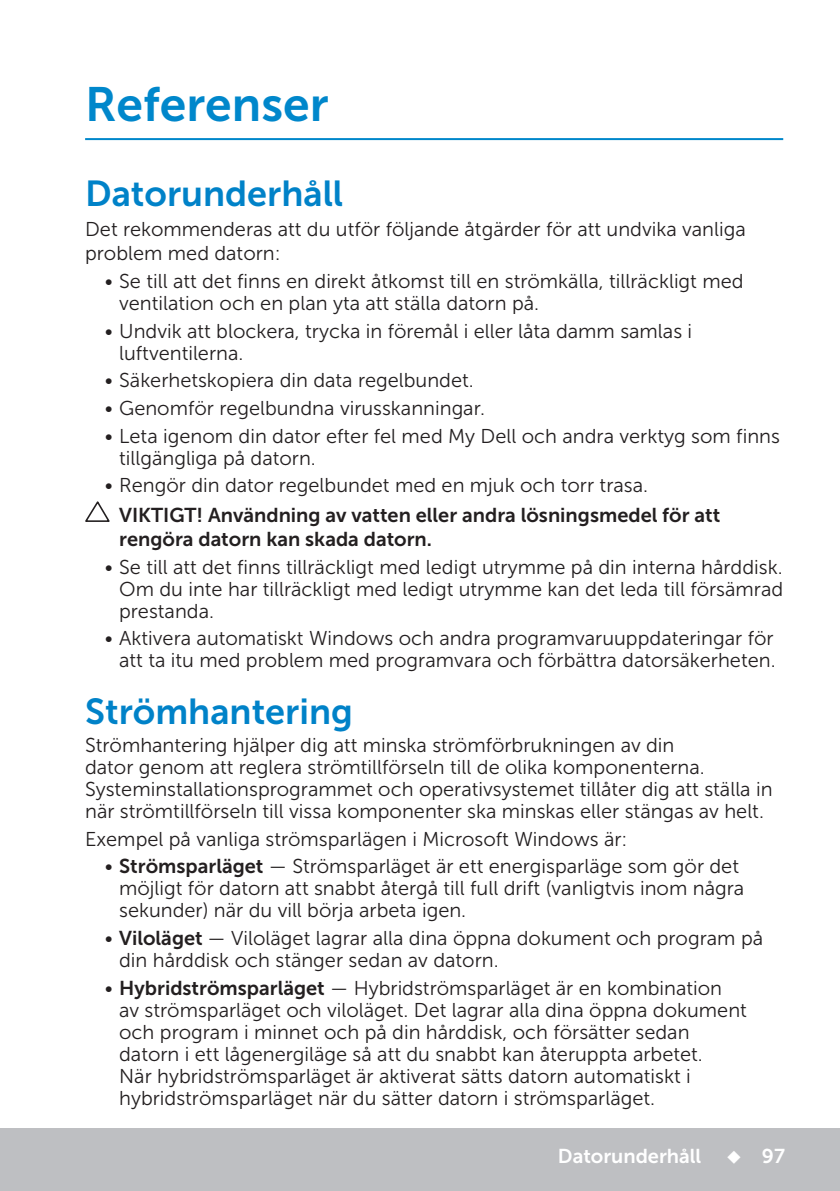
<style>
.page{position:relative;width:840px;height:1191px;background:#fff}
.page>*{position:absolute;margin:0;border:0;box-sizing:border-box;transform-origin:0 0}
.t1{font:48px "Museo Sans For Dell 700";color:#0087cb}
.t2{font:36px "Museo Sans For Dell 700";color:#0082c8}
.t3{font:20px/22px "Museo Sans For Dell 300";color:#231f20}
.t4{font:20px/24px "Museo Sans For Dell 700";color:#231f20}
.t5{font:20px "Museo Sans For Dell 700";color:#fff}
.s1{font-family:"Museo Sans For Dell 700"}
</style>
<div class="page">
<div style="left:0;top:1128px;width:839px;height:63px;background:#bebfc2"></div>
<hr style="left:85px;top:138px;width:697px;height:2px;background:#0087cb">
<svg style="left:85px;top:501px;width:25px;height:21px"></svg>
<h1 class="t1" style="left:85px;top:78px;width:245px">Referenser</h1>
<h2 class="t2" style="left:85px;top:174px;width:259px">Datorunderhåll</h2>
<p class="t3" style="left:85px;top:217px;width:661px;line-height:24px">Det rekommenderas att du utför följande åtgärder för att undvika vanliga problem med datorn:</p>
<p class="t3" style="left:119px;top:270px;width:625px;text-indent:-14px">• Se till att det finns en direkt åtkomst till en strömkälla, tillräckligt med ventilation och en plan yta att ställa datorn på.</p>
<p class="t3" style="left:119px;top:320px;width:574px;text-indent:-14px">• Undvik att blockera, trycka in föremål i eller låta damm samlas i luftventilerna.</p>
<p class="t3" style="left:105px;top:369px;width:370px">• Säkerhetskopiera din data regelbundet.</p>
<p class="t3" style="left:105px;top:397px;width:381px">• Genomför regelbundna virusskanningar.</p>
<p class="t3" style="left:119px;top:425px;width:662px;text-indent:-14px">• Leta igenom din dator efter fel med My Dell och andra verktyg som finns tillgängliga på datorn.</p>
<p class="t3" style="left:105px;top:474px;width:544px">• Rengör din dator regelbundet med en mjuk och torr trasa.</p>
<p class="t4" style="left:119px;top:503px;width:602px">VIKTIGT! Användning av vatten eller andra lösningsmedel för att rengöra datorn kan skada datorn.</p>
<p class="t3" style="left:119px;top:556px;width:665px;text-align:justify;text-indent:-14px">• Se till att det finns tillräckligt med ledigt utrymme på din interna hårddisk.<br>Om du inte har tillräckligt med ledigt utrymme kan det leda till försämrad prestanda.</p>
<p class="t3" style="left:105px;top:627px;width:671px;text-align:right">• Aktivera automatiskt Windows och andra programvaruuppdateringar för att ta itu med problem med programvara och förbättra datorsäkerheten.</p>
<h2 class="t2" style="left:85px;top:692px;width:269px">Strömhantering</h2>
<p class="t3" style="left:85px;top:734px;width:688px">Strömhantering hjälper dig att minska strömförbrukningen av din<br>dator genom att reglera strömtillförseln till de olika komponenterna.<br>Systeminstallationsprogrammet och operativsystemet tillåter dig att ställa in när strömtillförseln till vissa komponenter ska minskas eller stängas av helt.</p>
<p class="t3" style="left:85px;top:828px;width:543px">Exempel på vanliga strömsparlägen i Microsoft Windows är:</p>
<p class="t3" style="left:119px;top:855px;width:626px;text-indent:-14px">• <span class="s1">Strömsparläget</span> — Strömsparläget är ett energisparläge som gör det möjligt för datorn att snabbt återgå till full drift (vanligtvis inom några sekunder) när du vill börja arbeta igen.</p>
<p class="t3" style="left:119px;top:927px;width:645px;text-indent:-14px">• <span class="s1">Viloläget</span> — Viloläget lagrar alla dina öppna dokument och program på din hårddisk och stänger sedan av datorn.</p>
<p class="t3" style="left:119px;top:977px;width:629px;text-indent:-14px">• <span class="s1">Hybridströmsparläget</span> — Hybridströmsparläget är en kombination av strömsparläget och viloläget. Det lagrar alla dina öppna dokument och program i minnet och på din hårddisk, och försätter sedan datorn i ett lågenergiläge så att du snabbt kan återuppta arbetet.<br>När hybridströmsparläget är aktiverat sätts datorn automatiskt i hybridströmsparläget när du sätter datorn i strömsparläget.</p>
<p class="t5" style="left:557px;top:1144px;width:228px">Datorunderhåll ◆ 97</p>
</div>
